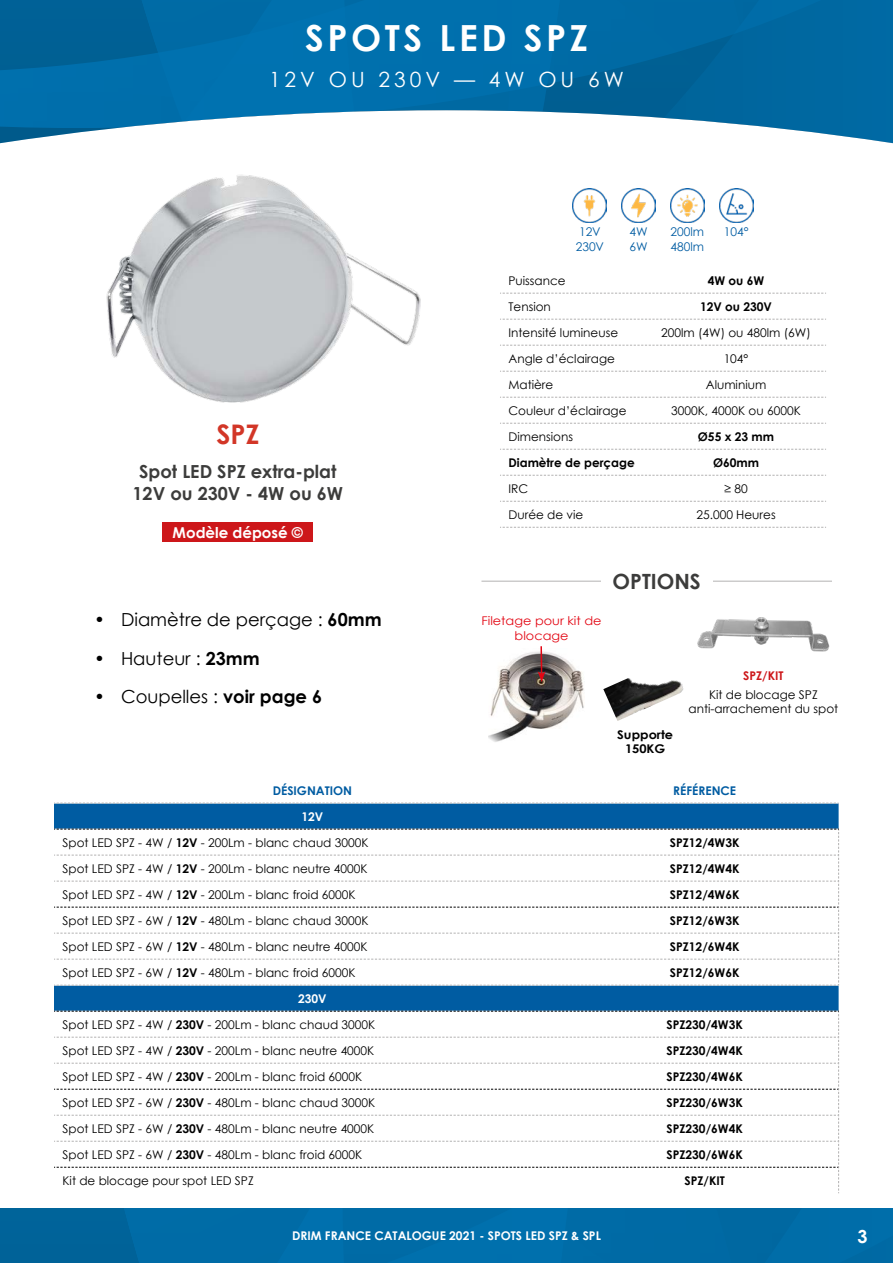
<style>
.page{position:relative;width:893px;height:1263px;background:#fff}
.page>*{position:absolute;margin:0;border:0;box-sizing:border-box;transform-origin:0 0}
.t1{font:700 36px "Century Gothic";letter-spacing:.1em;color:#fff}
.t2{font:700 27px "Century Gothic";color:#d23627}
.t3{font:21px "Century Gothic";letter-spacing:.19em;color:#fff}
.t4{font:700 21px "Century Gothic";color:#3c3c3b}
.t5{font:18px "Century Gothic";color:#000}
.t6{font:700 18px "Century Gothic";color:#3c3c3b}
.t7{font:700 18px "Century Gothic";color:#fff}
.t8{font:700 15px "Century Gothic";color:#fff}
.t9{font:12px "Century Gothic";color:#000}
.t10{font:700 12px "Century Gothic";color:#000}
.t11{font:700 12px "Century Gothic";color:#fff}
.t12{font:12px "Century Gothic";color:#005ca2}
.t13{font:12px/14.4px "Century Gothic";color:#e30613;text-align:center;scale:1.07 1}
.t14{font:700 12px "Century Gothic";color:#005ca2}
.t15{font:700 12px "Century Gothic";color:#000;scale:1.07 1}
.t16{font:700 12px "Century Gothic";color:#cd171a}
.s1{font-weight:700}
</style>
<div class="page">
<div style="left:0;top:1209px;width:893px;height:54px;background:linear-gradient(to right,#0068a1,#006eaa)"></div>
<svg style="left:0;top:0;width:893px;height:143px;background:#2681b2"></svg>
<svg style="left:500px;top:293px;width:326px;height:1px"></svg>
<svg style="left:500px;top:319px;width:326px;height:1px"></svg>
<svg style="left:500px;top:345px;width:326px;height:1px"></svg>
<svg style="left:500px;top:371px;width:326px;height:1px"></svg>
<svg style="left:500px;top:397px;width:326px;height:1px"></svg>
<svg style="left:500px;top:423px;width:326px;height:1px"></svg>
<svg style="left:500px;top:449px;width:326px;height:1px"></svg>
<svg style="left:500px;top:475px;width:326px;height:1px"></svg>
<svg style="left:500px;top:501px;width:326px;height:1px"></svg>
<svg style="left:500px;top:527px;width:326px;height:1px"></svg>
<img style="left:573px;top:189px;width:34px;height:34px">
<img style="left:622px;top:189px;width:34px;height:34px">
<img style="left:670px;top:189px;width:34px;height:34px">
<img style="left:719px;top:189px;width:34px;height:34px">
<div style="left:54px;top:804px;width:785px;height:207px;background:#005ca2"></div>
<svg style="left:54px;top:803px;width:785px;height:1px"></svg>
<svg style="left:54px;top:1011px;width:785px;height:182px"></svg>
<svg style="left:54px;top:829px;width:785px;height:157px"></svg>
<img style="left:106px;top:175px;width:314px;height:227px">
<div style="left:163px;top:523px;width:150px;height:19px;background:#cd171a"></div>
<hr style="left:481px;top:581px;width:351px;height:1px;background:#b3b2b2">
<div style="left:601px;top:573px;width:112px;height:16px;background:#fff"></div>
<img style="left:697px;top:617px;width:133px;height:34px">
<img style="left:488px;top:651px;width:96px;height:91px">
<hr style="left:540px;top:646px;width:2px;height:28px;background:#e30613">
<svg style="left:538px;top:671px;width:7px;height:11px"></svg>
<img style="left:603px;top:678px;width:81px;height:43px">
<p class="t1" style="left:305px;top:11px;width:284px">SPOTS LED SPZ</p>
<p class="t3" style="left:269px;top:65px;width:356px">12V OU 230V — 4W OU 6W</p>
<p class="t12" style="left:579px;top:223px;width:23px">12V</p>
<p class="t12" style="left:576px;top:238px;width:30px">230V</p>
<p class="t12" style="left:630px;top:223px;width:20px">4W</p>
<p class="t12" style="left:630px;top:238px;width:20px">6W</p>
<p class="t12" style="left:671px;top:223px;width:35px">200lm</p>
<p class="t12" style="left:671px;top:238px;width:35px">480lm</p>
<p class="t12" style="left:724px;top:223px;width:26px">104°</p>
<p class="t2" style="left:216px;top:413px;width:44px">SPZ</p>
<p class="t6" style="left:139px;top:458px;width:199px">Spot LED SPZ extra-plat</p>
<p class="t6" style="left:133px;top:480px;width:212px">12V ou 230V - 4W ou 6W</p>
<p class="t8" style="left:173px;top:521px;width:132px">Modèle déposé ©</p>
<p class="t5" style="left:94px;top:607px;width:289px">• Diamètre de perçage : <span class="s1">60mm</span></p>
<p class="t5" style="left:94px;top:645px;width:167px">• Hauteur : <span class="s1">23mm</span></p>
<p class="t5" style="left:94px;top:684px;width:230px">• Coupelles : <span class="s1">voir page 6</span></p>
<p class="t9" style="left:508px;top:272px;width:59px">Puissance</p>
<p class="t10" style="left:708px;top:271px;width:58px">4W ou 6W</p>
<p class="t9" style="left:508px;top:298px;width:44px">Tension</p>
<p class="t10" style="left:700px;top:297px;width:73px">12V ou 230V</p>
<p class="t9" style="left:508px;top:324px;width:111px">Intensité lumineuse</p>
<p class="t9" style="left:661px;top:324px;width:151px">200lm (4W) ou 480lm (6W)</p>
<p class="t9" style="left:508px;top:350px;width:108px">Angle d’éclairage</p>
<p class="t9" style="left:724px;top:350px;width:26px">104°</p>
<p class="t9" style="left:508px;top:376px;width:46px">Matière</p>
<p class="t9" style="left:706px;top:376px;width:62px">Aluminium</p>
<p class="t9" style="left:508px;top:402px;width:120px">Couleur d’éclairage</p>
<p class="t9" style="left:671px;top:402px;width:131px">3000K, 4000K ou 6000K</p>
<p class="t9" style="left:508px;top:428px;width:66px">Dimensions</p>
<p class="t10" style="left:698px;top:427px;width:78px">Ø55 x 23 mm</p>
<p class="t10" style="left:508px;top:453px;width:128px">Diamètre de perçage</p>
<p class="t10" style="left:713px;top:453px;width:48px">Ø60mm</p>
<p class="t9" style="left:508px;top:480px;width:21px">IRC</p>
<p class="t9" style="left:724px;top:480px;width:25px">≥ 80</p>
<p class="t9" style="left:508px;top:506px;width:76px">Durée de vie</p>
<p class="t9" style="left:696px;top:506px;width:81px">25.000 Heures</p>
<p class="t13" style="left:481px;top:614px;width:114px">Filetage pour kit de blocage</p>
<p class="t4" style="left:613px;top:565px;width:90px">OPTIONS</p>
<p class="t15" style="left:617px;top:725px;width:54px">Supporte</p>
<p class="t15" style="left:625px;top:740px;width:39px">150KG</p>
<p class="t16" style="left:743px;top:666px;width:42px">SPZ/KIT</p>
<p class="t9" style="left:709px;top:686px;width:110px">Kit de blocage SPZ</p>
<p class="t9" style="left:688px;top:700px;width:151px">anti-arrachement du spot</p>
<p class="t14" style="left:273px;top:781px;width:81px">DÉSIGNATION</p>
<p class="t14" style="left:673px;top:781px;width:64px">RÉFÉRENCE</p>
<p class="t11" style="left:301px;top:807px;width:23px">12V</p>
<p class="t9" style="left:63px;top:834px;width:308px">Spot LED SPZ - 4W / <span class="s1">12V</span> - 200Lm - blanc chaud 3000K</p>
<p class="t10" style="left:670px;top:833px;width:71px">SPZ12/4W3K</p>
<p class="t9" style="left:63px;top:860px;width:307px">Spot LED SPZ - 4W / <span class="s1">12V</span> - 200Lm - blanc neutre 4000K</p>
<p class="t10" style="left:670px;top:859px;width:71px">SPZ12/4W4K</p>
<p class="t9" style="left:63px;top:886px;width:295px">Spot LED SPZ - 4W / <span class="s1">12V</span> - 200Lm - blanc froid 6000K</p>
<p class="t10" style="left:670px;top:885px;width:71px">SPZ12/4W6K</p>
<p class="t9" style="left:63px;top:912px;width:308px">Spot LED SPZ - 6W / <span class="s1">12V</span> - 480Lm - blanc chaud 3000K</p>
<p class="t10" style="left:670px;top:911px;width:71px">SPZ12/6W3K</p>
<p class="t9" style="left:63px;top:938px;width:307px">Spot LED SPZ - 6W / <span class="s1">12V</span> - 480Lm - blanc neutre 4000K</p>
<p class="t10" style="left:670px;top:937px;width:71px">SPZ12/6W4K</p>
<p class="t9" style="left:63px;top:964px;width:295px">Spot LED SPZ - 6W / <span class="s1">12V</span> - 480Lm - blanc froid 6000K</p>
<p class="t10" style="left:670px;top:963px;width:71px">SPZ12/6W6K</p>
<p class="t11" style="left:298px;top:989px;width:30px">230V</p>
<p class="t9" style="left:63px;top:1016px;width:314px">Spot LED SPZ - 4W / <span class="s1">230V</span> - 200Lm - blanc chaud 3000K</p>
<p class="t10" style="left:667px;top:1015px;width:78px">SPZ230/4W3K</p>
<p class="t9" style="left:63px;top:1042px;width:313px">Spot LED SPZ - 4W / <span class="s1">230V</span> - 200Lm - blanc neutre 4000K</p>
<p class="t10" style="left:667px;top:1041px;width:78px">SPZ230/4W4K</p>
<p class="t9" style="left:63px;top:1068px;width:301px">Spot LED SPZ - 4W / <span class="s1">230V</span> - 200Lm - blanc froid 6000K</p>
<p class="t10" style="left:667px;top:1067px;width:78px">SPZ230/4W6K</p>
<p class="t9" style="left:63px;top:1094px;width:314px">Spot LED SPZ - 6W / <span class="s1">230V</span> - 480Lm - blanc chaud 3000K</p>
<p class="t10" style="left:667px;top:1093px;width:78px">SPZ230/6W3K</p>
<p class="t9" style="left:63px;top:1120px;width:313px">Spot LED SPZ - 6W / <span class="s1">230V</span> - 480Lm - blanc neutre 4000K</p>
<p class="t10" style="left:667px;top:1119px;width:78px">SPZ230/6W4K</p>
<p class="t9" style="left:63px;top:1146px;width:301px">Spot LED SPZ - 6W / <span class="s1">230V</span> - 480Lm - blanc froid 6000K</p>
<p class="t10" style="left:667px;top:1145px;width:78px">SPZ230/6W6K</p>
<p class="t9" style="left:63px;top:1172px;width:193px">Kit de blocage pour spot LED SPZ</p>
<p class="t10" style="left:685px;top:1171px;width:42px">SPZ/KIT</p>
<p class="t11" style="left:292px;top:1227px;width:310px">DRIM FRANCE CATALOGUE 2021 - SPOTS LED SPZ &amp; SPL</p>
<h3 class="t7" style="left:857px;top:1222px;width:12px">3</h3>
</div>
